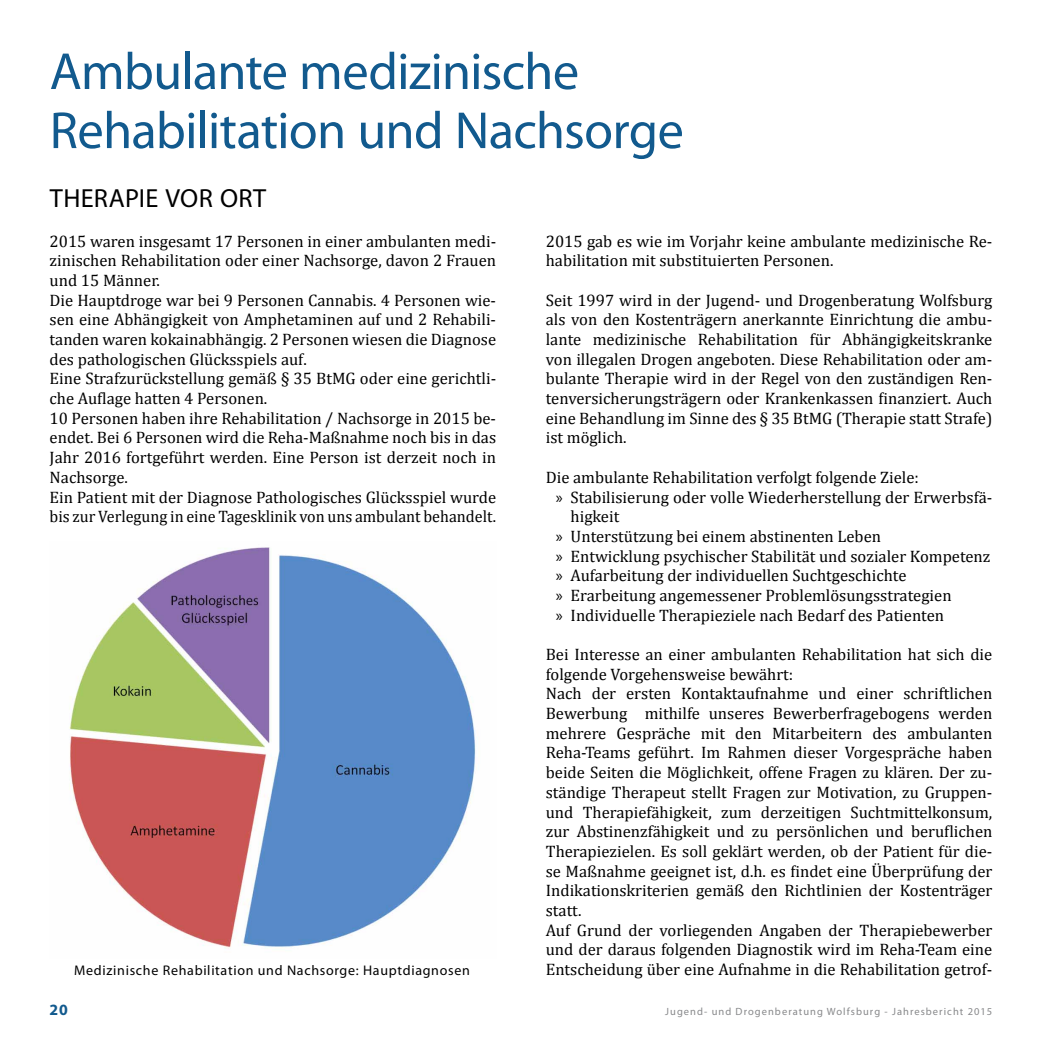
<style>
.page{position:relative;width:1042px;height:1042px;background:#fff}
.page>*{position:absolute;margin:0;border:0;box-sizing:border-box;transform-origin:0 0}
.t1{font:52.5px/59.1px "Myriad Pro";letter-spacing:-.015em;color:#125a8e}
.t2{font:26.25px "Myriad Pro";color:#000}
.t3{font:16.62px/19.6px "Cambria";color:#000}
.t4{font:700 15.75px "Myriad Pro";color:#125a8e}
.t5{font:14px "Myriad Pro";letter-spacing:.05em;color:#000}
.t6{font:10.5px "Myriad Pro";letter-spacing:.1em;color:#87888a}
.s1{font-family:"Myriad Pro"}
</style>
<div class="page">
<img style="left:69px;top:547px;width:407px;height:402px">
<h1 class="t1" style="left:50px;top:41px;width:636px">Ambulante medizinische<br>Rehabilitation und Nachsorge</h1>
<h2 class="t2" style="left:50px;top:182px;width:15px">Therapie</h2>
<h2 class="t2" style="left:166px;top:182px;width:102px">vor Ort</h2>
<p class="t3" style="left:50px;top:231px;width:448px">2015 waren insgesamt 17 Personen in einer ambulanten medi&shy;zinischen Rehabilitation oder einer Nachsorge, davon 2 Frauen und 15 Männer.<br>Die Hauptdroge war bei 9 Personen Cannabis. 4 Personen wie&shy;sen eine Abhängigkeit von Amphetaminen auf und 2 Rehabili&shy;tanden waren kokainabhängig. 2 Personen wiesen die Diagnose des pathologischen Glücksspiels auf.<br>Eine Strafzurückstellung gemäß § 35 BtMG oder eine gerichtli&shy;che Auflage hatten 4 Personen.<br>10 Personen haben ihre Rehabilitation / Nachsorge in 2015 be&shy;endet. Bei 6 Personen wird die Reha-Maßnahme noch bis in das Jahr 2016 fortgeführt werden. Eine Person ist derzeit noch in Nachsorge.<br>Ein Patient mit der Diagnose Pathologisches Glücksspiel wurde bis zur Verlegung in eine Tagesklinik von uns ambulant behandelt.</p>
<p class="t3" style="left:546px;top:231px;width:448px">2015 gab es wie im Vorjahr keine ambulante medizinische Re&shy;habilitation mit substituierten Personen.</p>
<p class="t3" style="left:546px;top:290px;width:448px;text-align:justify">Seit 1997 wird in der Jugend- und Drogenberatung Wolfsburg als von den Kostenträgern anerkannte Einrichtung die ambu&shy;lante medizinische Rehabilitation für Abhängigkeitskranke von illegalen Drogen angeboten. Diese Rehabilitation oder am&shy;bulante Therapie wird in der Regel von den zuständigen Ren&shy;tenversicherungsträgern oder Krankenkassen finanziert. Auch eine Behandlung im Sinne des § 35 BtMG (Therapie statt Strafe) ist möglich.</p>
<p class="t3" style="left:546px;top:467px;width:374px">Die ambulante Rehabilitation verfolgt folgende Ziele:</p>
<p class="t3" style="left:556px;top:487px;width:438px"><span class="s1">»</span> Stabilisierung oder volle Wiederherstellung der Erwerbsfä-</p>
<p class="t3" style="left:570px;top:507px;width:50px">higkeit</p>
<p class="t3" style="left:556px;top:526px;width:327px"><span class="s1">»</span> Unterstützung bei einem abstinenten Leben</p>
<p class="t3" style="left:556px;top:546px;width:436px"><span class="s1">»</span> Entwicklung psychischer Stabilität und sozialer Kompetenz</p>
<p class="t3" style="left:556px;top:566px;width:352px"><span class="s1">»</span> Aufarbeitung der individuellen Suchtgeschichte</p>
<p class="t3" style="left:556px;top:585px;width:397px"><span class="s1">»</span> Erarbeitung angemessener Problemlösungsstrategien</p>
<p class="t3" style="left:556px;top:605px;width:390px"><span class="s1">»</span> Individuelle Therapieziele nach Bedarf des Patienten</p>
<p class="t3" style="left:546px;top:644px;width:448px">Bei Interesse an einer ambulanten Rehabilitation hat sich die folgende Vorgehensweise bewährt:<br>Nach der ersten Kontaktaufnahme und einer schriftlichen Bewerbung mithilfe unseres Bewerberfragebogens werden mehrere Gespräche mit den Mitarbeitern des ambulanten Reha-Teams geführt. Im Rahmen dieser Vorgespräche haben beide Seiten die Möglichkeit, offene Fragen zu klären. Der zu&shy;ständige Therapeut stellt Fragen zur Motivation, zu Gruppen&shy;und Therapiefähigkeit, zum derzeitigen Suchtmittelkonsum, zur Abstinenzfähigkeit und zu persönlichen und beruflichen Therapiezielen. Es soll geklärt werden, ob der Patient für die&shy;se Maßnahme geeignet ist, d.h. es findet eine Überprüfung der Indikationskriterien gemäß den Richtlinien der Kostenträger statt.<br>Auf Grund der vorliegenden Angaben der Therapiebewerber und der daraus folgenden Diagnostik wird im Reha-Team eine</p>
<p class="t5" style="left:74px;top:962px;width:397px">Medizinische Rehabilitation und Nachsorge: Hauptdiagnosen</p>
<p class="t3" style="left:546px;top:959px;width:448px">Entscheidung über eine Aufnahme in die Rehabilitation getrof-</p>
<p class="t4" style="left:50px;top:999px;width:20px">20</p>
<p class="t6" style="left:665px;top:1004px;width:329px">Jugend- und Drogenberatung Wolfsburg - Jahresbericht 2015</p>
</div>
